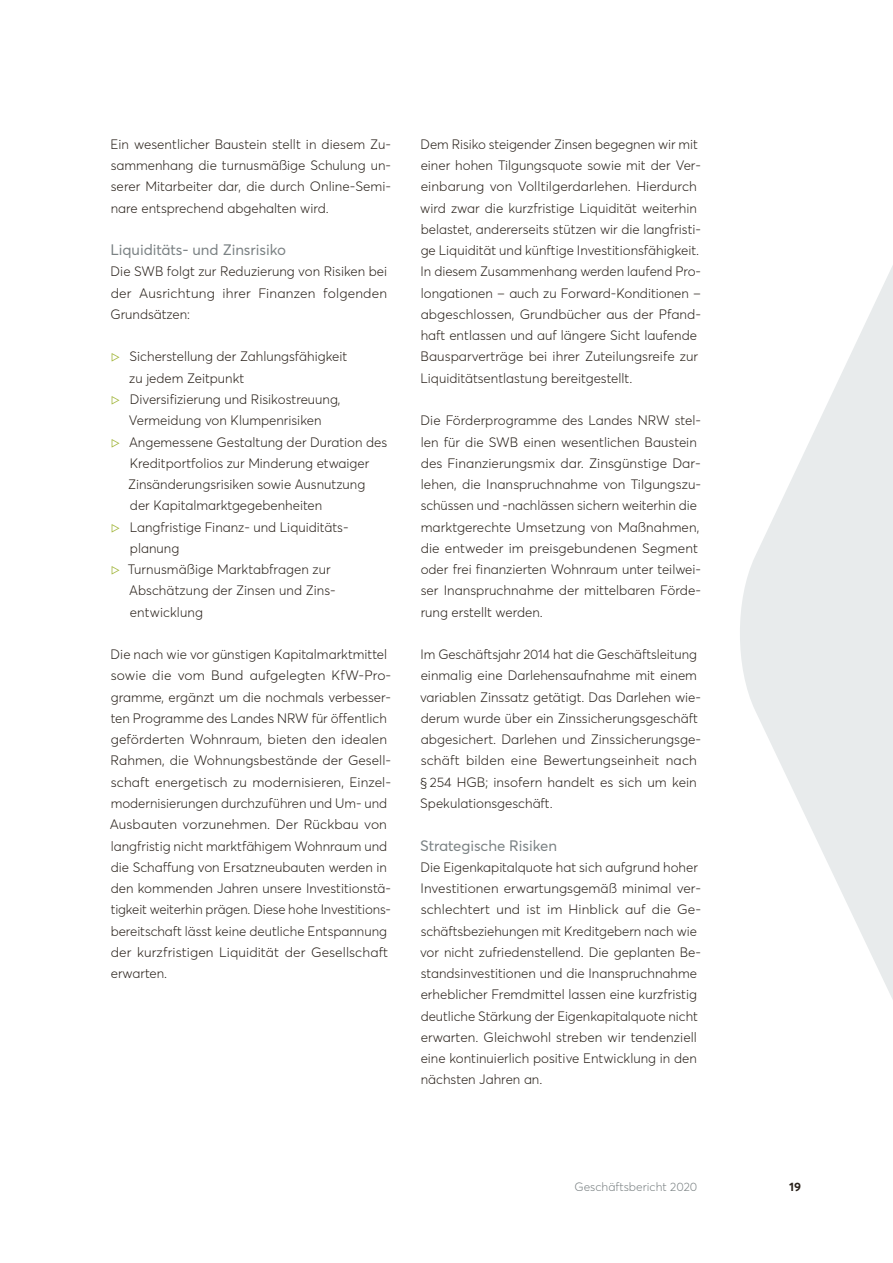
<style>
.page{position:relative;width:893px;height:1263px;background:#fff}
.page>*{position:absolute;margin:0;border:0;box-sizing:border-box;transform-origin:0 0}
.t1{font:15px "Averta";letter-spacing:-.005em;color:#7b8284}
.t2{font:300 13.5px/21.3px "Averta";color:#29211a}
.t3{font:300 12px "Averta";color:#7b8284}
.t4{font:700 12px "Averta";color:#29211a}
.s1{color:#9cb12f}
</style>
<div class="page">
<svg style="left:740px;top:265px;width:153px;height:735px;fill:#e8ebec"></svg>
<p class="t2" style="left:111px;top:133px;width:282px;text-align:justify">Ein wesentlicher Baustein stellt in diesem Zu&shy;sammenhang die turnusmäßige Schulung un&shy;serer Mitarbeiter dar, die durch Online-Semi&shy;nare entsprechend abgehalten wird.</p>
<p class="t1" style="left:111px;top:240px;width:177px">Liquiditäts- und Zinsrisiko</p>
<p class="t2" style="left:110px;top:261px;width:278px;text-align:justify">Die SWB folgt zur Reduzierung von Risiken bei der Ausrichtung ihrer Finanzen folgenden Grundsätzen:</p>
<p class="t2" style="left:111px;top:346px;width:238px"><span class="s1">▷</span> Sicherstellung der Zahlungsfähigkeit</p>
<p class="t2" style="left:129px;top:367px;width:117px">zu jedem Zeitpunkt</p>
<p class="t2" style="left:111px;top:388px;width:231px"><span class="s1">▷</span> Diversifizierung und Risikostreuung,</p>
<p class="t2" style="left:129px;top:410px;width:194px">Vermeidung von Klumpenrisiken</p>
<p class="t2" style="left:111px;top:431px;width:278px"><span class="s1">▷</span> Angemessene Gestaltung der Duration des</p>
<p class="t2" style="left:130px;top:452px;width:241px">Kreditportfolios zur Minderung etwaiger</p>
<p class="t2" style="left:128px;top:474px;width:238px">Zinsänderungsrisiken sowie Ausnutzung</p>
<p class="t2" style="left:130px;top:495px;width:194px">der Kapitalmarktgegebenheiten</p>
<p class="t2" style="left:111px;top:516px;width:237px"><span class="s1">▷</span> Langfristige Finanz- und Liquiditäts-</p>
<p class="t2" style="left:130px;top:537px;width:51px">planung</p>
<p class="t2" style="left:111px;top:559px;width:221px"><span class="s1">▷</span> Turnusmäßige Marktabfragen zur</p>
<p class="t2" style="left:129px;top:580px;width:207px">Abschätzung der Zinsen und Zins-</p>
<p class="t2" style="left:130px;top:601px;width:75px">entwicklung</p>
<p class="t2" style="left:110px;top:644px;width:283px">Die nach wie vor günstigen Kapitalmarktmittel sowie die vom Bund aufgelegten KfW-Pro&shy;gramme, ergänzt um die nochmals verbesser&shy;ten Programme des Landes NRW für öffentlich geförderten Wohnraum, bieten den idealen Rahmen, die Wohnungsbestände der Gesell&shy;schaft energetisch zu modernisieren, Einzel&shy;modernisierungen durchzuführen und Um- und Ausbauten vorzunehmen. Der Rückbau von langfristig nicht marktfähigem Wohnraum und die Schaffung von Ersatzneubauten werden in den kommenden Jahren unsere Investitionstä&shy;tigkeit weiterhin prägen. Diese hohe Investitions&shy;bereitschaft lässt keine deutliche Entspannung der kurzfristigen Liquidität der Gesellschaft erwarten.</p>
<p class="t2" style="left:420px;top:133px;width:282px">Dem Risiko steigender Zinsen begegnen wir mit einer hohen Tilgungsquote sowie mit der Ver&shy;einbarung von Volltilgerdarlehen. Hierdurch wird zwar die kurzfristige Liquidität weiterhin belastet, andererseits stützen wir die langfristi&shy;ge Liquidität und künftige Investitionsfähigkeit.<br>In diesem Zusammenhang werden laufend Pro&shy;longationen – auch zu Forward-Konditionen – abgeschlossen, Grundbücher aus der Pfand&shy;haft entlassen und auf längere Sicht laufende Bausparverträge bei ihrer Zuteilungsreife zur Liquiditätsentlastung bereitgestellt.</p>
<p class="t2" style="left:421px;top:410px;width:282px">Die Förderprogramme des Landes NRW stel&shy;len für die SWB einen wesentlichen Baustein des Finanzierungsmix dar. Zinsgünstige Dar&shy;lehen, die Inanspruchnahme von Tilgungszu&shy;schüssen und -nachlässen sichern weiterhin die marktgerechte Umsetzung von Maßnahmen, die entweder im preisgebundenen Segment oder frei finanzierten Wohnraum unter teilwei&shy;ser Inanspruchnahme der mittelbaren Förde&shy;rung erstellt werden.</p>
<p class="t2" style="left:420px;top:644px;width:282px">Im Geschäftsjahr 2014 hat die Geschäftsleitung einmalig eine Darlehensaufnahme mit einem variablen Zinssatz getätigt. Das Darlehen wie&shy;derum wurde über ein Zinssicherungsgeschäft abgesichert. Darlehen und Zinssicherungsge&shy;schäft bilden eine Bewertungseinheit nach § 254 HGB; insofern handelt es sich um kein Spekulationsgeschäft.</p>
<p class="t1" style="left:420px;top:836px;width:138px">Strategische Risiken</p>
<p class="t2" style="left:420px;top:856px;width:282px">Die Eigenkapitalquote hat sich aufgrund hoher Investitionen erwartungsgemäß minimal ver&shy;schlechtert und ist im Hinblick auf die Ge&shy;schäftsbeziehungen mit Kreditgebern nach wie vor nicht zufriedenstellend. Die geplanten Be&shy;standsinvestitionen und die Inanspruchnahme erheblicher Fremdmittel lassen eine kurzfristig deutliche Stärkung der Eigenkapitalquote nicht erwarten. Gleichwohl streben wir tendenziell eine kontinuierlich positive Entwicklung in den nächsten Jahren an.</p>
<p class="t3" style="left:574px;top:1179px;width:124px">Geschäftsbericht 2020</p>
<p class="t4" style="left:789px;top:1179px;width:13px">19</p>
</div>
